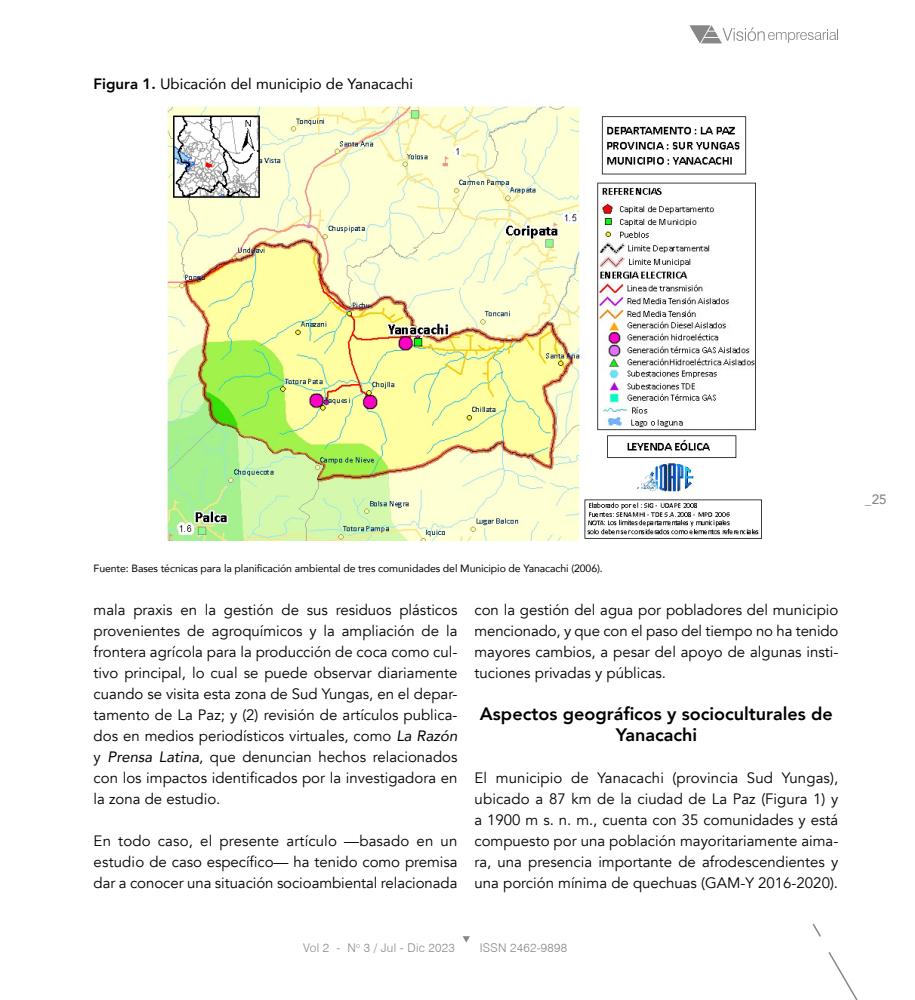
<style>
.page{position:relative;width:915px;height:1000px;background:#fff}
.page>*{position:absolute;margin:0;border:0;box-sizing:border-box;transform-origin:0 0}
.t1{font:800 18px/21px "Avenir";color:#000;text-align:center}
.t2{font:15px/21px "Avenir";color:#000;text-align:justify}
.t3{font:15px "Avenir";color:#000}
.t4{font:500 13.5px "Avenir";color:#878787}
.t5{font:300 12px "Swiss 721 BT";letter-spacing:.02em;color:#878787}
.t6{font:10.5px "Avenir";letter-spacing:-.01em;color:#000}
.s1{font-weight:800}
.s2{font-style:italic}
</style>
<div class="page">
<svg style="left:828px;top:952px;width:29px;height:47px"></svg>
<svg style="left:812px;top:923px;width:9px;height:14px"></svg>
<svg style="left:689px;top:25px;width:149px;height:18px"></svg>
<svg style="left:462px;top:936px;width:7px;height:6px"></svg>
<img style="left:168px;top:107px;width:594px;height:433px">
<p class="t3" style="left:94px;top:72px;width:321px"><span class="s1">Figura 1.</span> Ubicación del municipio de Yanacachi</p>
<p class="t6" style="left:94px;top:560px;width:510px">Fuente: Bases técnicas para la planificación ambiental de tres comunidades del Municipio de Yanacachi (2006).</p>
<p class="t2" style="left:474px;top:599px;width:365px">con la gestión del agua por pobladores del municipio mencionado, y que con el paso del tiempo no ha tenido mayores cambios, a pesar del apoyo de algunas insti&shy;tuciones privadas y públicas.</p>
<p class="t1" style="left:480px;top:702px;width:354px">Aspectos geográficos y socioculturales de<br>Yanacachi</p>
<p class="t2" style="left:474px;top:767px;width:365px">El municipio de Yanacachi (provincia Sud Yungas), ubicado a 87 km de la ciudad de La Paz (Figura 1) y a 1900 m s. n. m., cuenta con 35 comunidades y está compuesto por una población mayoritariamente aima&shy;ra, una presencia importante de afrodescendientes y una porción mínima de quechuas (GAM-Y 2016-2020).</p>
<p class="t2" style="left:94px;top:599px;width:365px">mala praxis en la gestión de sus residuos plásticos provenientes de agroquímicos y la ampliación de la frontera agrícola para la producción de coca como cul&shy;tivo principal, lo cual se puede observar diariamente cuando se visita esta zona de Sud Yungas, en el depar&shy;tamento de La Paz; y (2) revisión de artículos publica&shy;dos en medios periodísticos virtuales, como <span class="s2">La Razón </span>y <span class="s2">Prensa Latina</span>, que denuncian hechos relacionados con los impactos identificados por la investigadora en la zona de estudio.</p>
<p class="t2" style="left:94px;top:830px;width:365px">En todo caso, el presente artículo —basado en un estudio de caso específico— ha tenido como premisa dar a conocer una situación socioambiental relacionada</p>
<p class="t5" style="left:303px;top:939px;width:153px">Vol 2 - N<sup>o</sup> 3 / Jul - Dic 2023</p>
<p class="t5" style="left:479px;top:939px;width:89px">ISSN 2462-9898</p>
<p class="t4" style="left:864px;top:488px;width:23px">_25</p>
</div>
